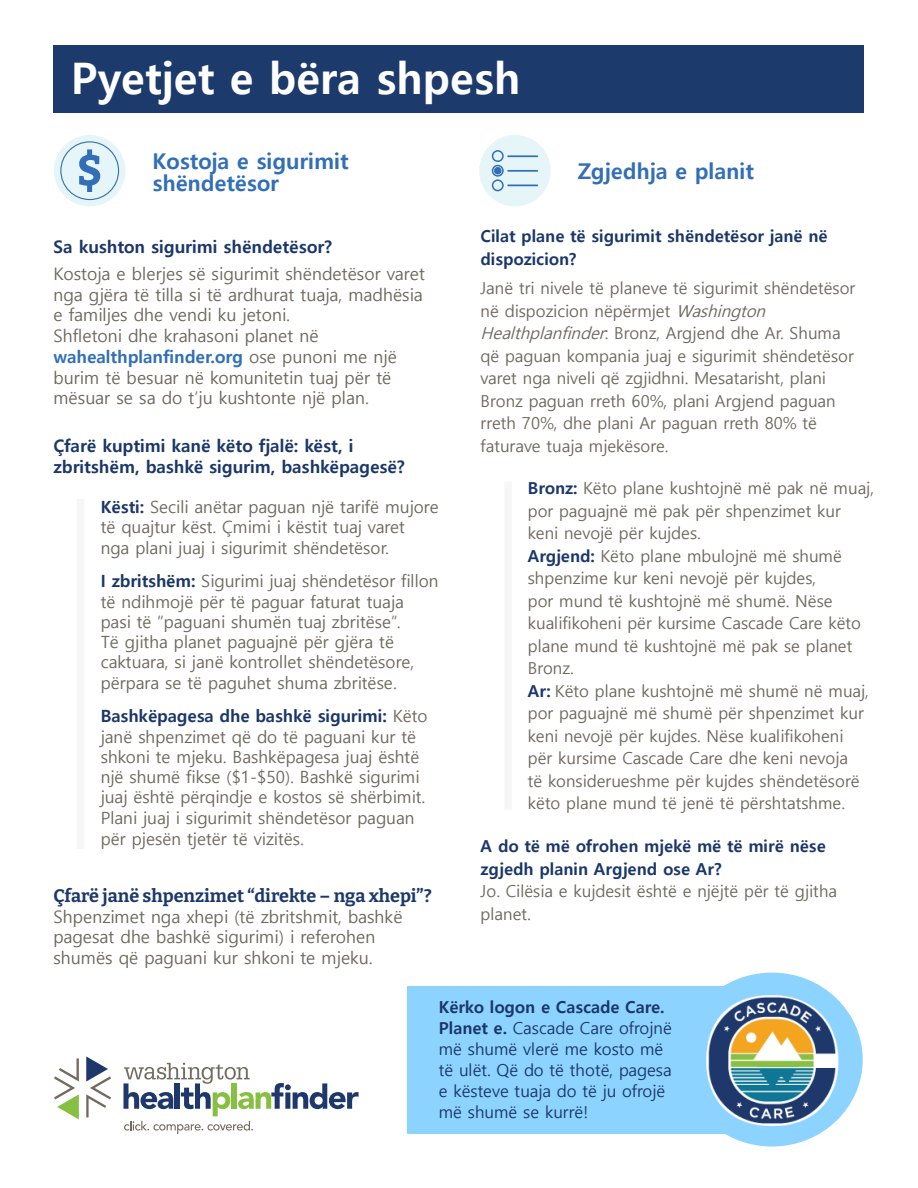
<style>
.page{position:relative;width:918px;height:1188px;background:#fff}
.page>*{position:absolute;margin:0;border:0;box-sizing:border-box;transform-origin:0 0}
.t1{font:700 43.5px "Malgun Gothic";color:#fff}
.t2{font:700 21.75px/22.5px "Malgun Gothic";color:#326fb6}
.t3{font:700 18px "Bitter";color:#1d386a}
.t4{font:17.25px/20.7px "Malgun Gothic";color:#6d685e}
.t5{font:700 17.25px/20.7px "Malgun Gothic";color:#1b3769}
.t6{font:16.8px/20.2px "Malgun Gothic";color:#6d685e}
.t7{font:16.5px/22.5px "Malgun Gothic";color:#6d685e}
.t8{font:700 16.5px/22.5px "Malgun Gothic";letter-spacing:.005em;color:#1b3769}
.t9{font:16.5px/21px "Malgun Gothic";color:#1b3769}
.s1{font-weight:700;color:#326fb6}
.s2{font-weight:700;color:#1b3769}
.s3{font-style:italic}
.s4{font-weight:400;color:#6d685e}
.s5{font-weight:700}
</style>
<div class="page">
<div style="left:504px;top:482px;width:8px;height:328px;background:#f6f6f6"></div>
<div style="left:77px;top:499px;width:7px;height:350px;background:#f6f6f6"></div>
<div style="left:407px;top:986px;width:332px;height:147px;background:#8dd3ff"></div>
<div style="left:681px;top:973px;width:182px;height:174px;background:#8dd3ff;border-radius:50%"></div>
<img style="left:706px;top:994px;width:133px;height:131px">
<div style="left:479px;top:135px;width:72px;height:71px;background:#e6f5f7;border-radius:50%"></div>
<div style="left:492px;top:150px;width:12px;height:12px;border:2px solid #326fb6;border-radius:50%"></div>
<div style="left:492px;top:165px;width:12px;height:12px;border:2px solid #326fb6;border-radius:50%"></div>
<div style="left:492px;top:179px;width:12px;height:12px;border:2px solid #326fb6;border-radius:50%"></div>
<hr style="left:507px;top:155px;width:31px;height:2px;background:#326fb6">
<hr style="left:507px;top:170px;width:31px;height:2px;background:#326fb6">
<hr style="left:507px;top:185px;width:31px;height:1px;background:#326fb6">
<div style="left:494px;top:167px;width:8px;height:7px;background:#326fb6;border-radius:50%"></div>
<div style="left:54px;top:135px;width:71px;height:71px;background:#e6f5f7;border-radius:50%"></div>
<svg style="left:79px;top:149px;width:21px;height:43px"></svg>
<div style="left:60px;top:141px;width:59px;height:59px;border:1px solid #326fb6;border-radius:50%"></div>
<svg style="left:54px;top:1058px;width:25px;height:61px"></svg>
<svg style="left:86px;top:1056px;width:25px;height:61px"></svg>
<svg style="left:123px;top:1063px;width:236px;height:71px"></svg>
<div style="left:53px;top:45px;width:811px;height:67px;background:#1c3b6c"></div>
<p class="t1" style="left:71px;top:52px;width:450px">Pyetjet e bëra shpesh</p>
<p class="t2" style="left:152px;top:150px;width:197px">Kostoja e sigurimit shëndetësor</p>
<p class="t2" style="left:578px;top:161px;width:178px">Zgjedhja e planit</p>
<p class="t5" style="left:53px;top:236px;width:280px">Sa kushton sigurimi shëndetësor?</p>
<p class="t4" style="left:53px;top:264px;width:373px">Kostoja e blerjes së sigurimit shëndetësor varet nga gjëra të tilla si të ardhurat tuaja, madhësia e familjes dhe vendi ku jetoni.<br>Shfletoni dhe krahasoni planet në <span class="s1">wahealthplanfinder.org</span> ose punoni me një burim të besuar në komunitetin tuaj për të mësuar se sa do t’ju kushtonte një plan.</p>
<p class="t5" style="left:53px;top:435px;width:353px">Çfarë kuptimi kanë këto fjalë: këst, i zbritshëm, bashkë sigurim, bashkëpagesë?</p>
<p class="t6" style="left:101px;top:497px;width:340px"><span class="s2">Kësti:</span> Secili anëtar paguan një tarifë mujore të quajtur këst. Çmimi i këstit tuaj varet<br>nga plani juaj i sigurimit shëndetësor.</p>
<p class="t6" style="left:101px;top:571px;width:340px"><span class="s2">I zbritshëm:</span> Sigurimi juaj shëndetësor fillon të ndihmojë për të paguar faturat tuaja<br>pasi të “paguani shumën tuaj zbritëse”.<br>Të gjitha planet paguajnë për gjëra të caktuara, si janë kontrollet shëndetësore, përpara se të paguhet shuma zbritëse.</p>
<p class="t6" style="left:101px;top:706px;width:328px"><span class="s2">Bashkëpagesa dhe bashkë sigurimi:</span> Këto janë shpenzimet që do të paguani kur të shkoni te mjeku. Bashkëpagesa juaj është një shumë fikse ($1-$50). Bashkë sigurimi juaj është përqindje e kostos së shërbimit.<br>Plani juaj i sigurimit shëndetësor paguan për pjesën tjetër të vizitës.</p>
<p class="t3" style="left:53px;top:881px;width:380px">Çfarë janë shpenzimet “direkte – nga xhepi”?</p>
<p class="t4" style="left:53px;top:906px;width:351px">Shpenzimet nga xhepi (të zbritshmit, bashkë pagesat dhe bashkë sigurimi) i referohen shumës që paguani kur shkoni te mjeku.</p>
<p class="t8" style="left:481px;top:225px;width:348px">Cilat plane të sigurimit shëndetësor janë në dispozicion?</p>
<p class="t7" style="left:481px;top:277px;width:376px">Janë tri nivele të planeve të sigurimit shëndetësor në dispozicion nëpërmjet <span class="s3">Washington Healthplanfinder</span>: Bronz, Argjend dhe Ar. Shuma që paguan kompania juaj e sigurimit shëndetësor varet nga niveli që zgjidhni. Mesatarisht, plani Bronz paguan rreth 60%, plani Argjend paguan rreth 70%, dhe plani Ar paguan rreth 80% të faturave tuaja mjekësore.</p>
<p class="t7" style="left:528px;top:478px;width:348px"><span class="s2">Bronz:</span> Këto plane kushtojnë më pak në muaj, por paguajnë më pak për shpenzimet kur keni nevojë për kujdes.<br><span class="s2">Argjend:</span> Këto plane mbulojnë më shumë shpenzime kur keni nevojë për kujdes,<br>por mund të kushtojnë më shumë. Nëse kualifikoheni për kursime Cascade Care këto plane mund të kushtojnë më pak se planet Bronz.<br><span class="s2">Ar:</span> Këto plane kushtojnë më shumë në muaj, por paguajnë më shumë për shpenzimet kur keni nevojë për kujdes. Nëse kualifikoheni<br>për kursime Cascade Care dhe keni nevoja<br>të konsiderueshme për kujdes shëndetësorë këto plane mund të jenë të përshtatshme.</p>
<p class="t8" style="left:481px;top:835px;width:358px">A do të më ofrohen mjekë më të mirë nëse zgjedh planin Argjend ose Ar?<br><span class="s4">Jo. Cilësia e kujdesit është e njëjtë për të gjitha planet.</span></p>
<p class="t9" style="left:439px;top:997px;width:235px"><span class="s5">Kërko logon e Cascade Care.<br>Planet e.</span> Cascade Care ofrojnë më shumë vlerë me kosto më të ulët. Që do të thotë, pagesa e kësteve tuaja do të ju ofrojë më shumë se kurrë!</p>
</div>
